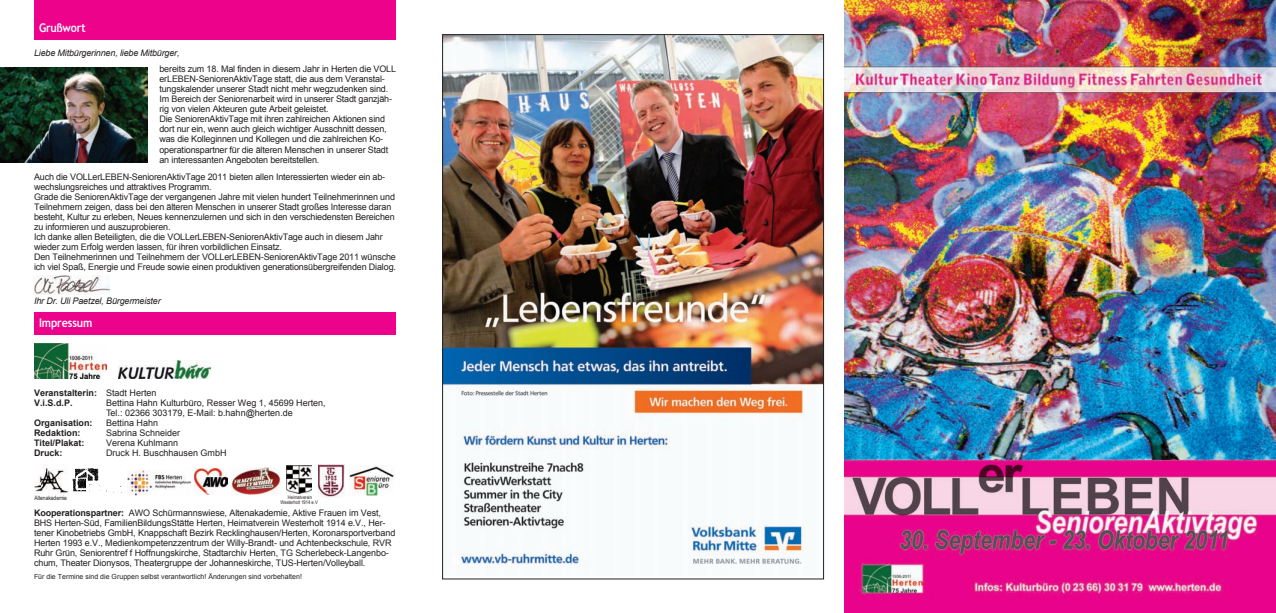
<style>
.page{position:relative;width:1276px;height:613px;background:#fff}
.page>*{position:absolute;margin:0;border:0;box-sizing:border-box;transform-origin:0 0}
.t1{font:700 12px "Trebuchet MS";letter-spacing:-.01em;color:#fff;scale:.9 1}
.t2{font:9px/10px "Arial";letter-spacing:-.015em;color:#231f20}
.t3{font:700 9px/10px "Arial";color:#231f20}
.t4{font:italic 9px "Arial";letter-spacing:-.02em;color:#231f20}
.t5{font:7px "Arial";color:#231f20}
.t6{font:6px "Arial Narrow";color:#231f20}
.t7{font:5px/5.5px "Arial Narrow";color:#231f20;text-align:center}
.s1{font-weight:400}
.s2{font-weight:700}
</style>
<div class="page">
<img style="left:34px;top:276px;width:75px;height:18px">
<div style="left:34px;top:0;width:361px;height:40px;background:#ed028c"></div>
<img style="left:845px;top:0;width:430px;height:612px">
<img style="left:444px;top:36px;width:378px;height:529px">
<img style="left:1px;top:67px;width:146px;height:95px">
<div style="left:34px;top:312px;width:361px;height:23px;background:#ed028c"></div>
<img style="left:34px;top:464px;width:35px;height:29px">
<img style="left:73px;top:468px;width:49px;height:26px">
<img style="left:127px;top:470px;width:63px;height:25px">
<img style="left:349px;top:466px;width:45px;height:29px">
<img style="left:287px;top:465px;width:24px;height:28px">
<img style="left:34px;top:343px;width:72px;height:35px">
<img style="left:119px;top:360px;width:92px;height:18px">
<img style="left:318px;top:464px;width:27px;height:33px">
<img style="left:231px;top:467px;width:49px;height:27px">
<img style="left:194px;top:468px;width:33px;height:26px">
<h1 class="t1" style="left:39px;top:20px;width:53px">Grußwort</h1>
<p class="t4" style="left:34px;top:47px;width:147px">Liebe Mitbürgerinnen, liebe Mitbürger,</p>
<p class="t2" style="left:159px;top:64px;width:238px">bereits zum 18. Mal finden in diesem Jahr in Herten die VOLL erLEBEN-SeniorenAktivTage statt, die aus dem Veranstal&shy;tungskalender unserer Stadt nicht mehr wegzudenken sind.<br>Im Bereich der Seniorenarbeit wird in unserer Stadt ganzjäh&shy;rig von vielen Akteuren gute Arbeit geleistet.<br>Die SeniorenAktivTage mit ihren zahlreichen Aktionen sind dort nur ein, wenn auch gleich wichtiger Ausschnitt dessen, was die Kolleginnen und Kollegen und die zahlreichen Ko&shy;operationspartner für die älteren Menschen in unserer Stadt an interessanten Angeboten bereitstellen.</p>
<p class="t2" style="left:34px;top:171px;width:363px">Auch die VOLLerLEBEN-SeniorenAktivTage 2011 bieten allen Interessierten wieder ein ab&shy;wechslungsreiches und attraktives Programm.<br>Grade die SeniorenAktivTage der vergangenen Jahre mit vielen hundert Teilnehmerinnen und Teilnehmern zeigen, dass bei den älteren Menschen in unserer Stadt großes Interesse daran besteht, Kultur zu erleben, Neues kennenzulernen und sich in den verschiedensten Bereichen zu informieren und auszuprobieren.<br>Ich danke allen Beteiligten, die die VOLLerLEBEN-SeniorenAktivTage auch in diesem Jahr wieder zum Erfolg werden lassen, für ihren vorbildlichen Einsatz.<br>Den Teilnehmerinnen und Teilnehmern der VOLLerLEBEN-SeniorenAktivTage 2011 wünsche ich viel Spaß, Energie und Freude sowie einen produktiven generationsübergreifenden Dialog.</p>
<p class="t4" style="left:34px;top:294px;width:128px">Ihr Dr. Uli Paetzel, Bürgermeister</p>
<h1 class="t1" style="left:39px;top:315px;width:61px">Impressum</h1>
<p class="t3" style="left:34px;top:388px;width:124px">Veranstalterin: <span class="s1">Stadt Herten<br></span>V.i.S.d.P.</p>
<p class="t2" style="left:106px;top:398px;width:221px">Bettina Hahn Kulturbüro, Resser Weg 1, 45699 Herten,<br>Tel.: 02366 303179, E-Mail: b.hahn@herten.de</p>
<p class="t3" style="left:34px;top:418px;width:60px">Organisation:</p>
<p class="t2" style="left:106px;top:418px;width:54px">Bettina Hahn</p>
<p class="t3" style="left:34px;top:428px;width:48px">Redaktion:</p>
<p class="t2" style="left:106px;top:428px;width:76px">Sabrina Schneider</p>
<p class="t3" style="left:34px;top:438px;width:52px">Titel/Plakat:</p>
<p class="t2" style="left:106px;top:438px;width:74px">Verena Kuhlmann</p>
<p class="t3" style="left:34px;top:448px;width:30px">Druck:</p>
<p class="t2" style="left:106px;top:448px;width:122px">Druck H. Buschhausen GmbH</p>
<p class="t6" style="left:34px;top:493px;width:34px">Altenakademie</p>
<p class="t7" style="left:281px;top:494px;width:39px">Heimatverein<br>Westerholt 1914 e.V</p>
<p class="t2" style="left:34px;top:508px;width:363px"><span class="s2">Kooperationspartner:</span> AWO Schürmannswiese, Altenakademie, Aktive Frauen im Vest, BHS Herten-Süd, FamilienBildungsStätte Herten, Heimatverein Westerholt 1914 e.V., Her&shy;tener Kinobetriebs GmbH, Knappschaft Bezirk Recklinghausen/Herten, Koronarsportverband Herten 1993 e.V., Medienkompetenzzentrum der Willy-Brandt- und Achtenbeckschule, RVR Ruhr Grün, Seniorentref f Hoffnungskirche, Stadtarchiv Herten, TG Scherlebeck-Langenbo&shy;chum, Theater Dionysos, Theatergruppe der Johanneskirche, TUS-Herten/Volleyball.</p>
<p class="t5" style="left:34px;top:572px;width:269px">Für die Termine sind die Gruppen selbst verantwortlich! Änderungen sind vorbehalten!</p>
</div>
